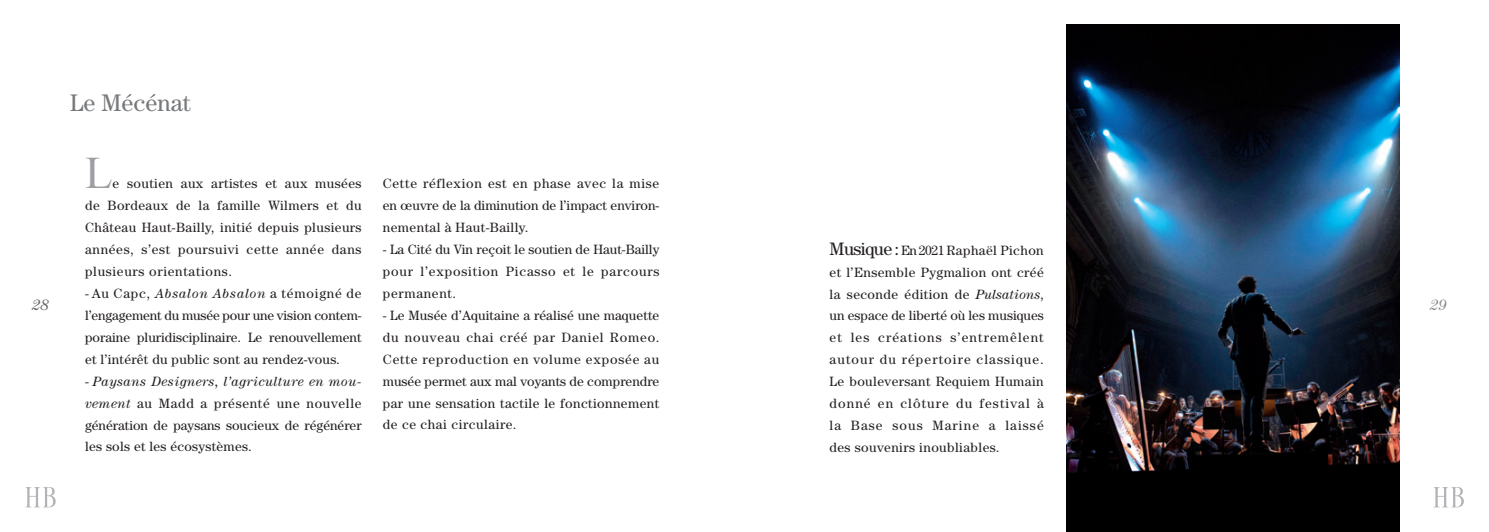
<style>
.page{position:relative;width:1489px;height:532px;background:#fff}
.page>*{position:absolute;margin:0;border:0;box-sizing:border-box;transform-origin:0 0}
.t1{font:45px "Times New Roman";color:#9d9fa2}
.t2{font:24px "Century";color:#76787b}
.t3{font:italic 15px "Century";color:#636366}
.t4{font:italic 15px "Century";color:#8a8c8f}
.t5{font:13.5px/21.9px "Century";letter-spacing:.03em;color:#231f20;text-align:justify}
.t6{font:13.5px "Century";letter-spacing:.06em;color:#231f20}
.s1{font-style:italic}
.s2{font-size:18px}
</style>
<div class="page">
<svg style="left:25px;top:487px;width:31px;height:20px"></svg>
<img style="left:1066px;top:25px;width:333px;height:506px">
<svg style="left:1433px;top:487px;width:30px;height:20px"></svg>
<p class="t2" style="left:70px;top:89px;width:122px">Le Mécénat</p>
<p class="t1" style="left:85px;top:143px;width:29px">L</p>
<p class="t5" style="left:383px;top:172px;width:278px">Cette réflexion est en phase avec la mise en œuvre de la diminution de l’impact environ&shy;nemental à Haut-Bailly.</p>
<p class="t5" style="left:383px;top:238px;width:278px">- La Cité du Vin reçoit le soutien de Haut-Bailly pour l’exposition Picasso et le parcours permanent.</p>
<p class="t5" style="left:383px;top:304px;width:278px">- Le Musée d’Aquitaine a réalisé une maquette du nouveau chai créé par Daniel Romeo.<br>Cette reproduction en volume exposée au musée permet aux mal voyants de comprendre par une sensation tactile le fonctionnement de ce chai circulaire.</p>
<p class="t5" style="left:85px;top:172px;width:278px;text-indent:27px">e soutien aux artistes et aux musées de Bordeaux de la famille Wilmers et du Château Haut-Bailly, initié depuis plusieurs années, s’est poursuivi cette année dans plusieurs orientations.</p>
<p class="t6" style="left:85px;top:285px;width:278px">- Au Capc, <span class="s1">Absalon Absalon</span> a témoigné de</p>
<p class="t5" style="left:85px;top:304px;width:278px">l’engagement du musée pour une vision contem&shy;poraine pluridisciplinaire. Le renouvellement et l’intérêt du public sont au rendez-vous.</p>
<p class="t5" style="left:85px;top:370px;width:278px">- <span class="s1">Paysans Designers, l’agriculture en mou&shy;vement</span> au Madd a présenté une nouvelle génération de paysans soucieux de régénérer les sols et les écosystèmes.</p>
<p class="t5" style="left:829px;top:239px;width:216px"><span class="s2">Musique:</span> En 2021 Raphaël Pichon et l’Ensemble Pygmalion ont créé la seconde édition de <span class="s1">Pulsations</span>, un espace de liberté où les musiques et les créations s’entremêlent autour du répertoire classique.<br>Le bouleversant Requiem Humain donné en clôture du festival à la Base sous Marine a laissé des souvenirs inoubliables.</p>
<p class="t3" style="left:32px;top:296px;width:18px">28</p>
<p class="t4" style="left:1430px;top:296px;width:18px">29</p>
</div>
